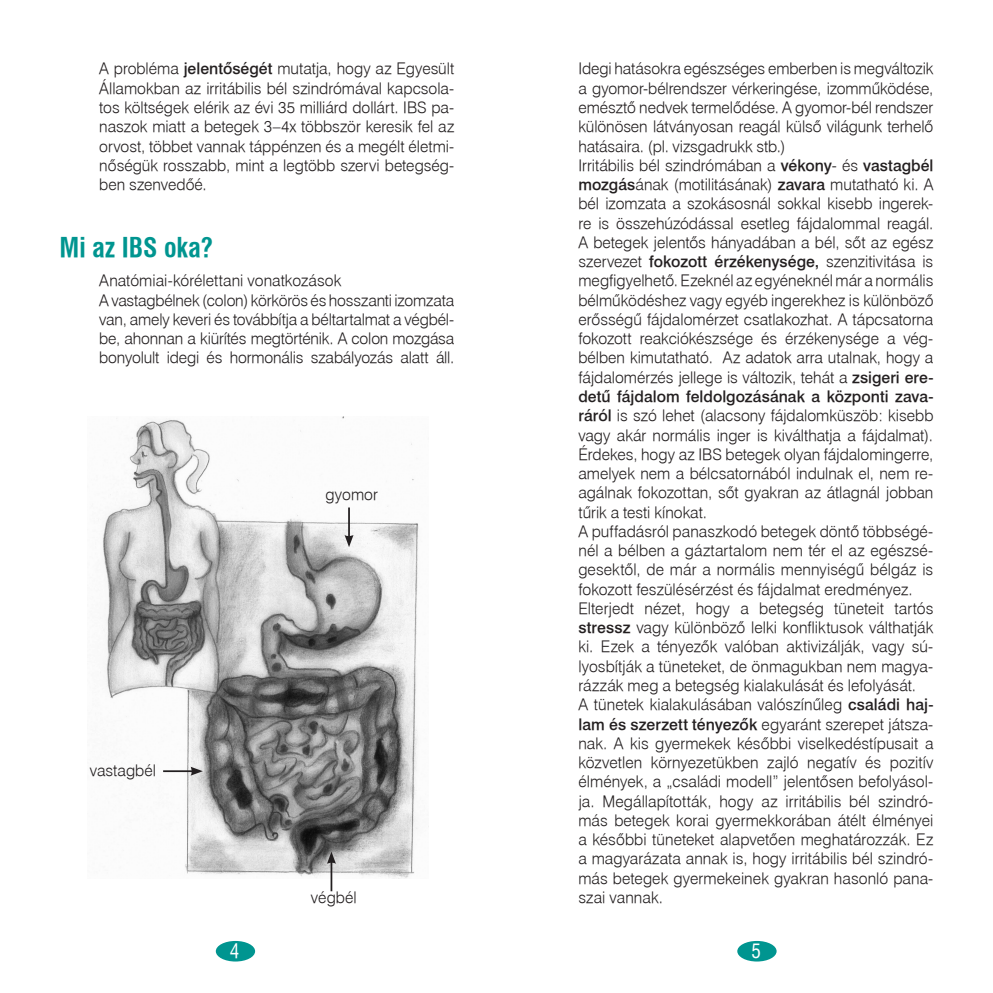
<style>
.page{position:relative;width:993px;height:993px;background:#fff}
.page>*{position:absolute;margin:0;border:0;box-sizing:border-box;transform-origin:0 0}
.t1{font:700 26.25px "Swiss 721 Cn PFL";color:#009590}
.t2{font:19.25px "Swiss 721 Cn PFL";color:#fff}
.t3{font:15.75px/19.2px "Swiss 721 Lt PFL";color:#231f20}
.t4{font:15.75px "Swiss 721 Md PFL";color:#231f20}
.s1{font-family:"Swiss 721 Md PFL"}
</style>
<div class="page">
<div style="left:216px;top:940px;width:39px;height:21px;background:#009590;border-radius:50%"></div>
<div style="left:737px;top:940px;width:39px;height:21px;background:#009590;border-radius:50%"></div>
<img style="left:100px;top:416px;width:319px;height:462px">
<hr style="left:348px;top:507px;width:2px;height:30px;background:#231f20">
<svg style="left:344px;top:534px;width:9px;height:13px"></svg>
<hr style="left:163px;top:770px;width:30px;height:1px;background:#231f20">
<svg style="left:190px;top:766px;width:13px;height:9px"></svg>
<hr style="left:330px;top:860px;width:2px;height:31px;background:#231f20">
<svg style="left:327px;top:851px;width:9px;height:12px"></svg>
<p class="t3" style="left:99px;top:59px;width:356px;text-align:justify">A probléma <span class="s1">jelentőségét</span> mutatja, hogy az Egyesült Államokban az irritábilis bél szindrómával kapcsola&shy;tos költségek elérik az évi 35 milliárd dollárt. IBS pa&shy;naszok miatt a betegek 3–4x többször keresik fel az orvost, többet vannak táppénzen és a megélt életmi&shy;nőségük rosszabb, mint a legtöbb szervi betegség&shy;ben szenvedőé.</p>
<h1 class="t1" style="left:60px;top:229px;width:155px">Mi az IBS oka?</h1>
<p class="t3" style="left:99px;top:271px;width:356px">Anatómiai-kórélettani vonatkozások<br>A vastagbélnek (colon) körkörös és hosszanti izomzata van, amely keveri és továbbítja a béltartalmat a végbél&shy;be, ahonnan a kiürítés megtörténik. A colon mozgása bonyolult idegi és hormonális szabályozás alatt áll.</p>
<p class="t3" style="left:90px;top:760px;width:68px">vastagbél</p>
<p class="t3" style="left:325px;top:485px;width:54px">gyomor</p>
<p class="t3" style="left:311px;top:887px;width:47px">végbél</p>
<p class="t3" style="left:578px;top:59px;width:356px">Idegi hatásokra egészséges emberben is megváltozik a gyomor-bélrendszer vérkeringése, izomműködése, emésztő nedvek termelődése. A gyomor-bél rendszer különösen látványosan reagál külső világunk terhelő hatásaira. (pl. vizsgadrukk stb.)<br>Irritábilis bél szindrómában a <span class="s1">vékony</span>- és <span class="s1">vastagbél mozgás</span>ának (motilitásának) <span class="s1">zavara</span> mutatható ki. A bél izomzata a szokásosnál sokkal kisebb ingerek&shy;re is összehúzódással esetleg fájdalommal reagál.<br>A betegek jelentős hányadában a bél, sőt az egész szervezet <span class="s1">fokozott érzékenysége,</span> szenzitivitása is megfigyelhető. Ezeknél az egyéneknél már a normális bélműködéshez vagy egyéb ingerekhez is különböző erősségű fájdalomérzet csatlakozhat. A tápcsatorna fokozott reakciókészsége és érzékenysége a vég&shy;bélben kimutatható. Az adatok arra utalnak, hogy a fájdalomérzés jellege is változik, tehát a <span class="s1">zsigeri ere-</span></p>
<p class="t4" style="left:578px;top:385px;width:356px">detű fájdalom feldolgozásának a központi zava-</p>
<p class="t3" style="left:578px;top:406px;width:356px"><span class="s1">ráról</span> is szó lehet (alacsony fájdalomküszöb: kisebb vagy akár normális inger is kiválthatja a fájdalmat).<br>Érdekes, hogy az IBS betegek olyan fájdalomingerre, amelyek nem a bélcsatornából indulnak el, nem re&shy;agálnak fokozottan, sőt gyakran az átlagnál jobban tűrik a testi kínokat.<br>A puffadásról panaszkodó betegek döntő többségé&shy;nél a bélben a gáztartalom nem tér el az egészsé&shy;gesektől, de már a normális mennyiségű bélgáz is fokozott feszülésérzést és fájdalmat eredményez.<br>Elterjedt nézet, hogy a betegség tüneteit tartós <span class="s1">stressz</span> vagy különböző lelki konfliktusok válthatják ki. Ezek a tényezők valóban aktivizálják, vagy sú&shy;lyosbítják a tüneteket, de önmagukban nem magya&shy;rázzák meg a betegség kialakulását és lefolyását.<br>A tünetek kialakulásában valószínűleg <span class="s1">családi haj&shy;lam és szerzett tényezők</span> egyaránt szerepet játsza&shy;nak. A kis gyermekek későbbi viselkedéstípusait a közvetlen környezetükben zajló negatív és pozitív élmények, a „családi modell” jelentősen befolyásol&shy;ja. Megállapították, hogy az irritábilis bél szindró&shy;más betegek korai gyermekkorában átélt élményei a későbbi tüneteket alapvetően meghatározzák. Ez a magyarázata annak is, hogy irritábilis bél szindró&shy;más betegek gyermekeinek gyakran hasonló pana&shy;szai vannak.</p>
<p class="t2" style="left:230px;top:937px;width:11px">4</p>
<p class="t2" style="left:751px;top:937px;width:11px">5</p>
</div>
